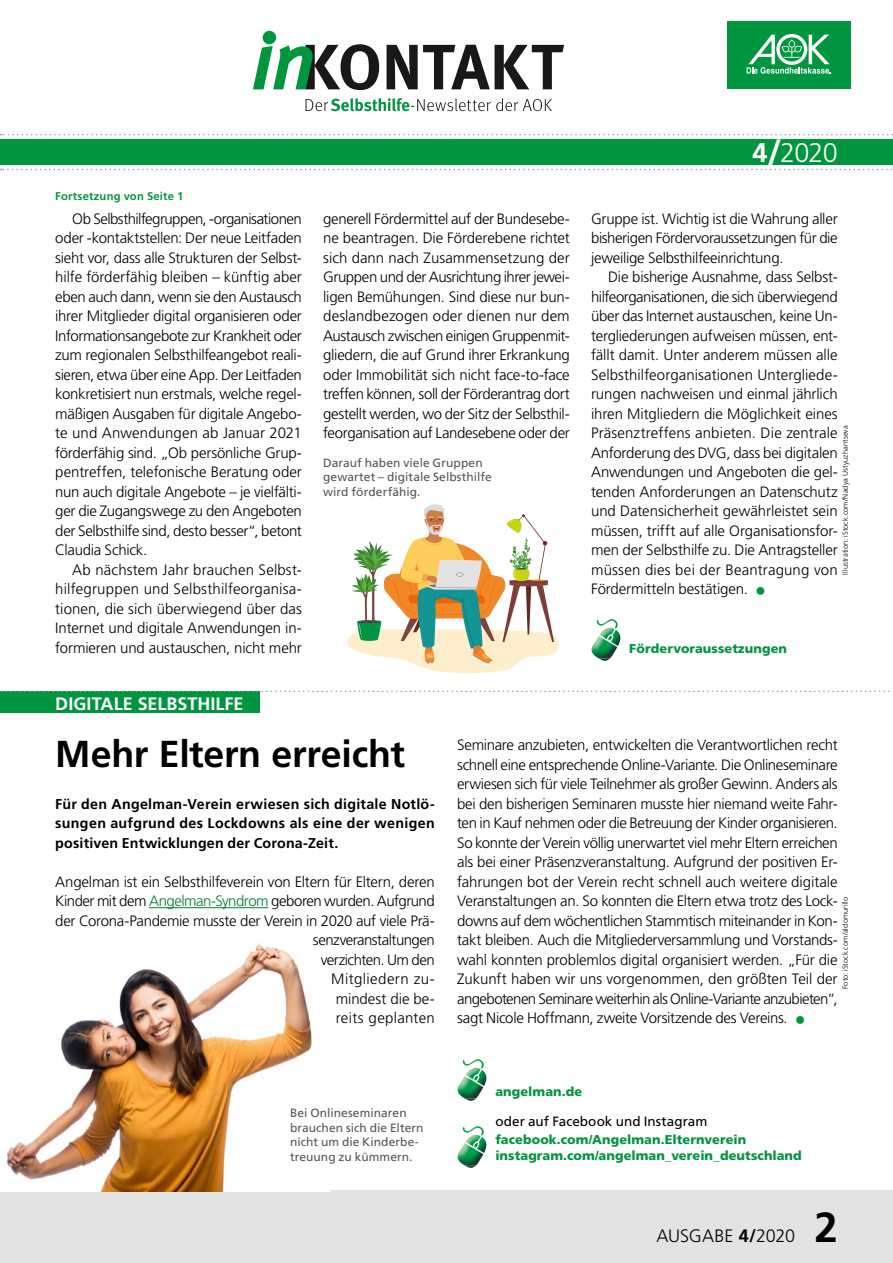
<style>
.page{position:relative;width:893px;height:1263px;background:#fff}
.page>*{position:absolute;margin:0;border:0;box-sizing:border-box;transform-origin:0 0}
.t1{font:700 42px "Frutiger LT";color:#000}
.h2_Head_B_22_25pt_mittel{font:700 37.5px "Frutiger LT";letter-spacing:-.005em;color:#000}
.t2{font:300 27px "Frutiger LT";color:#fff}
.h1_xx_RUBRIK_xx{font:700 18px "Frutiger LT";color:#fff}
.t3{font:300 18px "Frutiger LT";letter-spacing:-.005em;color:#000}
.P_copy_BLOCK_mE{font:300 15px/19.5px "Frutiger LT";letter-spacing:-.015em;color:#000;text-align:justify}
.P_copy_BLOCK_oE{font:300 15px/19.5px "Frutiger LT";letter-spacing:-.02em;color:#000;text-align:right}
.P_Anlauf{font:700 14.25px/19.5px "Frutiger LT";letter-spacing:.015em;color:#000;text-align:justify}
.P_1_Kontakt_Mehr_Infos_unter_schwarz{font:13.5px "Frutiger LT";letter-spacing:.005em;color:#000}
.P_3_Web_grün_bold{font:900 12.75px "Frutiger LT";letter-spacing:.005em;color:#00963f}
.t4{font:12px/14.7px "Frutiger LT";letter-spacing:.005em;color:#565656}
.t5{font:700 11.25px "Frutiger LT";letter-spacing:.015em;color:#00963f}
.t6{font:300 7.5px "Frutiger LT";letter-spacing:.01em;color:#000}
.s1{font-weight:700}
.s2{font-weight:700;font-size:36px}
.s3{font-family:"Arial";font-weight:900;font-size:18px;color:#00963f}
.s4{color:#008136}
</style>
<div class="page">
<div style="left:0;top:1191px;width:893px;height:72px;background:#e3e3e3"></div>
<svg style="left:1px;top:169px;width:892px;height:1px"></svg>
<div style="left:0;top:139px;width:893px;height:26px;background:#00963f"></div>
<svg style="left:1px;top:134px;width:892px;height:1px"></svg>
<div style="left:727px;top:21px;width:123px;height:68px;background:#00963f"></div>
<svg style="left:747px;top:34px;width:84px;height:40px"></svg>
<svg style="left:306px;top:98px;width:246px;height:13px"></svg>
<svg style="left:253px;top:31px;width:311px;height:60px"></svg>
<svg style="left:347px;top:504px;width:212px;height:169px"></svg>
<img style="left:6px;top:941px;width:306px;height:250px">
<hr style="left:149px;top:907px;width:119px;height:1px;background:#008136">
<div style="left:0;top:692px;width:259px;height:21px;background:#00963f"></div>
<svg style="left:0;top:691px;width:893px;height:1px"></svg>
<img style="left:597px;top:619px;width:21px;height:9px">
<img style="left:599px;top:628px;width:16px;height:8px">
<img style="left:610px;top:630px;width:10px;height:16px">
<svg style="left:600px;top:659px;width:10px;height:2px"></svg>
<img style="left:592px;top:636px;width:25px;height:23px">
<img style="left:463px;top:1059px;width:21px;height:9px">
<img style="left:465px;top:1068px;width:16px;height:8px">
<img style="left:476px;top:1070px;width:10px;height:16px">
<svg style="left:466px;top:1099px;width:10px;height:2px"></svg>
<img style="left:458px;top:1076px;width:25px;height:23px">
<img style="left:463px;top:1126px;width:21px;height:9px">
<img style="left:465px;top:1135px;width:16px;height:8px">
<img style="left:476px;top:1137px;width:10px;height:16px">
<svg style="left:466px;top:1166px;width:10px;height:2px"></svg>
<img style="left:458px;top:1143px;width:25px;height:23px">
<p class="t5" style="left:55px;top:189px;width:130px">Fortsetzung von Seite 1</p>
<p class="P_copy_BLOCK_mE" style="left:55px;top:209px;width:248px;text-indent:17px">Ob Selbsthilfegruppen, -organisationen oder -kontaktstellen: Der neue Leitfaden sieht vor, dass alle Strukturen der Selbst&shy;hilfe förderfähig bleiben – künftig aber eben auch dann, wenn sie den Austausch ihrer Mitglieder digital organisieren oder Informationsangebote zur Krankheit oder zum regionalen Selbsthilfeangebot reali&shy;sieren, etwa über eine App. Der Leitfaden konkretisiert nun erstmals, welche regel&shy;mäßigen Ausgaben für digitale Angebo&shy;te und Anwendungen ab Januar 2021 förderfähig sind. „Ob persönliche Grup&shy;pentreffen, telefonische Beratung oder nun auch digitale Angebote – je vielfälti&shy;ger die Zugangswege zu den Angeboten der Selbsthilfe sind, desto besser“, betont Claudia Schick.</p>
<p class="P_copy_BLOCK_mE" style="left:55px;top:560px;width:248px;text-indent:17px">Ab nächstem Jahr brauchen Selbst&shy;hilfegruppen und Selbsthilfeorganisa&shy;tionen, die sich überwiegend über das Internet und digitale Anwendungen in&shy;formieren und austauschen, nicht mehr</p>
<h1 class="h1_xx_RUBRIK_xx" style="left:55px;top:693px;width:190px">DIGITALE SELBSTHILFE</h1>
<h3 class="t2" style="left:753px;top:137px;width:87px"><span class="s1">4</span><span class="s2">/</span>2020</h3>
<p class="P_copy_BLOCK_mE" style="left:323px;top:209px;width:248px">generell Fördermittel auf der Bundesebe&shy;ne beantragen. Die Förderebene richtet sich dann nach Zusammensetzung der Gruppen und der Ausrichtung ihrer jewei&shy;ligen Bemühungen. Sind diese nur bun&shy;deslandbezogen oder dienen nur dem Austausch zwischen einigen Gruppenmit&shy;gliedern, die auf Grund ihrer Erkrankung oder Immobilität sich nicht face-to-face treffen können, soll der Förderantrag dort gestellt werden, wo der Sitz der Selbsthil&shy;feorganisation auf Landesebene oder der</p>
<p class="P_copy_BLOCK_mE" style="left:591px;top:209px;width:248px">Gruppe ist. Wichtig ist die Wahrung aller bisherigen Fördervoraussetzungen für die jeweilige Selbsthilfeeinrichtung.</p>
<p class="P_copy_BLOCK_mE" style="left:591px;top:267px;width:248px;text-indent:17px">Die bisherige Ausnahme, dass Selbst&shy;hilfeorganisationen, die sich überwiegend über das Internet austauschen, keine Un&shy;tergliederungen aufweisen müssen, ent&shy;fällt damit. Unter anderem müssen alle Selbsthilfeorganisationen Untergliede&shy;rungen nachweisen und einmal jährlich ihren Mitgliedern die Möglichkeit eines Präsenztreffens anbieten. Die zentrale Anforderung des DVG, dass bei digitalen Anwendungen und Angeboten die gel&shy;tenden Anforderungen an Datenschutz und Datensicherheit gewährleistet sein müssen, trifft auf alle Organisationsfor&shy;men der Selbsthilfe zu. Die Antragsteller müssen dies bei der Beantragung von Fördermitteln bestätigen. <span class="s3">●</span></p>
<p class="t6" style="left:841px;top:575px;width:151px;rotate:-90deg">Illustration: iStock.com/Nadya Ustyuzhantseva</p>
<p class="t4" style="left:323px;top:455px;width:170px">Darauf haben viele Gruppen gewartet – digitale Selbsthilfe wird förderfähig.</p>
<p class="P_3_Web_grün_bold" style="left:629px;top:640px;width:159px">Fördervoraussetzungen</p>
<h2 class="h2_Head_B_22_25pt_mittel" style="left:55px;top:732px;width:351px">Mehr Eltern erreicht</h2>
<p class="P_Anlauf" style="left:55px;top:794px;width:381px">Für den Angelman-Verein erwiesen sich digitale Notlö&shy;sungen aufgrund des Lockdowns als eine der wenigen positiven Entwicklungen der Corona-Zeit.</p>
<p class="P_copy_BLOCK_oE" style="left:55px;top:872px;width:381px">Angelman ist ein Selbsthilfeverein von Eltern für Eltern, deren Kinder mit dem <span class="s4">Angelman-Syndrom</span> geboren wurden. Aufgrund der Corona-Pandemie musste der Verein in 2020 auf viele Prä&shy;senzveranstaltungen<br>verzichten. Um den<br>Mitgliedern zu-<br>mindest die be-<br>reits geplanten</p>
<p class="P_copy_BLOCK_oE" style="left:457px;top:735px;width:382px;text-align:justify">Seminare anzubieten, entwickelten die Verantwortlichen recht schnell eine entsprechende Online-Variante. Die Onlineseminare erwiesen sich für viele Teilnehmer als großer Gewinn. Anders als bei den bisherigen Seminaren musste hier niemand weite Fahr&shy;ten in Kauf nehmen oder die Betreuung der Kinder organisieren.<br>So konnte der Verein völlig unerwartet viel mehr Eltern erreichen als bei einer Präsenzveranstaltung. Aufgrund der positiven Er&shy;fahrungen bot der Verein recht schnell auch weitere digitale Veranstaltungen an. So konnten die Eltern etwa trotz des Lock&shy;downs auf dem wöchentlichen Stammtisch miteinander in Kon&shy;takt bleiben. Auch die Mitgliederversammlung und Vorstands&shy;wahl konnten problemlos digital organisiert werden. „Für die Zukunft haben wir uns vorgenommen, den größten Teil der angebotenen Seminare weiterhin als Online-Variante anzubieten“, sagt Nicole Hoffmann, zweite Vorsitzende des Vereins. <span class="s3">●</span></p>
<p class="t6" style="left:841px;top:989px;width:94px;rotate:-90deg">Foto: iStock.com/aldomurillo</p>
<p class="t4" style="left:290px;top:1105px;width:135px">Bei Onlineseminaren brauchen sich die Eltern nicht um die Kinderbe&shy;treuung zu kümmern.</p>
<p class="P_3_Web_grün_bold" style="left:495px;top:1084px;width:88px">angelman.de</p>
<p class="P_1_Kontakt_Mehr_Infos_unter_schwarz" style="left:495px;top:1113px;width:213px">oder auf Facebook und Instagram</p>
<p class="P_3_Web_grün_bold" style="left:495px;top:1132px;width:252px">facebook.com/Angelman.Elternverein</p>
<p class="P_3_Web_grün_bold" style="left:495px;top:1147px;width:308px">instagram.com/angelman_verein_deutschland</p>
<p class="t3" style="left:656px;top:1225px;width:140px">AUSGABE <span class="s1">4/</span>2020</p>
<h1 class="t1" style="left:814px;top:1202px;width:25px">2</h1>
</div>
